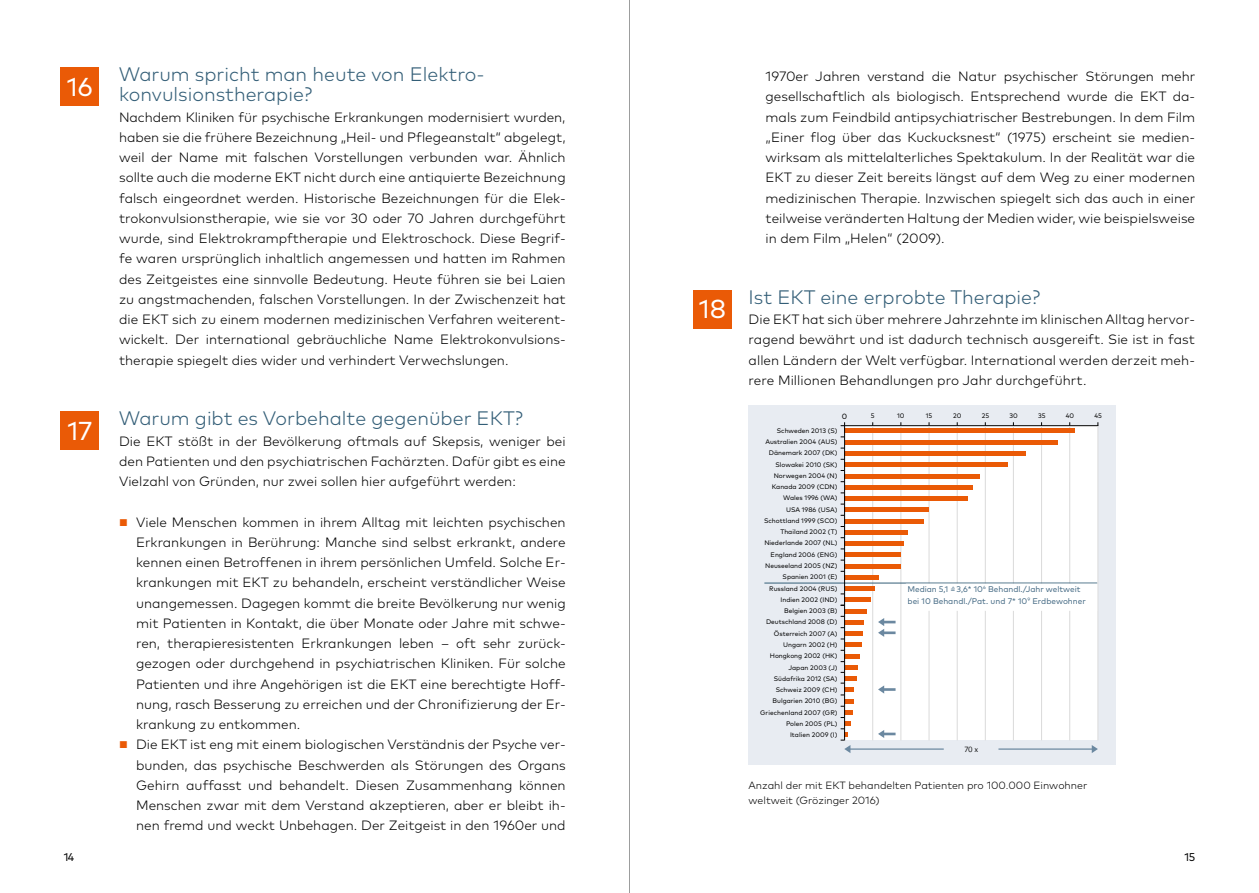
<style>
.page{position:relative;width:1259px;height:893px;background:#fff}
.page>*{position:absolute;margin:0;border:0;box-sizing:border-box;transform-origin:0 0}
.t1{font:25.95px "Mark Pro";color:#fff}
.t2{font:300 19.5px/20.2px "Mark Pro";color:#335e77}
.t3{font:300 13.5px/20.2px "Mark Pro";color:#000;text-align:justify}
.t4{font:11.25px "Mark Pro";color:#000}
.t5{font:300 10.5px/15px "Mark Pro";color:#000}
.t6{font:8.4px "Celeste Sans Pro";color:#000}
.t7{font:8.25px/11.7px "Mark Pro";color:#466b85}
.t8{font:7.65px "Mark Pro";color:#000}
.t9{font:6.6px/11.2px "Mark Pro";color:#000;text-align:right}
.s1{font-weight:400;font-size:9.75px;color:#ea5a06}
</style>
<div class="page">
<hr style="left:629px;top:0;width:1px;height:893px;background:#9c9d9d">
<div style="left:61px;top:67px;width:38px;height:39px;background:#ea5a06"></div>
<div style="left:61px;top:412px;width:38px;height:38px;background:#ea5a06"></div>
<div style="left:693px;top:290px;width:38px;height:38px;background:#ea5a06"></div>
<div style="left:748px;top:405px;width:368px;height:359px;background:#e8ecf2"></div>
<div style="left:844px;top:425px;width:254px;height:315px;background:#fff"></div>
<hr style="left:844px;top:425px;width:254px;height:1px;background:#000">
<hr style="left:872px;top:426px;width:1px;height:314px;background:#dadada">
<hr style="left:900px;top:426px;width:1px;height:314px;background:#dadada">
<hr style="left:928px;top:426px;width:1px;height:314px;background:#dadada">
<hr style="left:957px;top:426px;width:1px;height:314px;background:#dadada">
<hr style="left:985px;top:426px;width:1px;height:314px;background:#dadada">
<hr style="left:1013px;top:426px;width:1px;height:314px;background:#dadada">
<hr style="left:1041px;top:426px;width:1px;height:314px;background:#dadada">
<hr style="left:1069px;top:426px;width:1px;height:314px;background:#dadada">
<hr style="left:1097px;top:426px;width:1px;height:314px;background:#dadada">
<hr style="left:764px;top:583px;width:333px;height:1px;background:#335e77">
<svg style="left:878px;top:618px;width:17px;height:19px"></svg>
<svg style="left:878px;top:685px;width:17px;height:9px"></svg>
<svg style="left:878px;top:730px;width:17px;height:8px"></svg>
<hr style="left:849px;top:748px;width:94px;height:2px;background:#6b88a0">
<hr style="left:998px;top:748px;width:94px;height:2px;background:#6b88a0">
<svg style="left:1091px;top:745px;width:7px;height:8px"></svg>
<hr style="left:844px;top:429px;width:231px;height:4px;background:#ea5a06">
<hr style="left:844px;top:440px;width:213px;height:4px;background:#ea5a06">
<div style="left:844px;top:451px;width:182px;height:5px;background:#ea5a06"></div>
<hr style="left:844px;top:463px;width:163px;height:4px;background:#ea5a06">
<hr style="left:844px;top:474px;width:136px;height:4px;background:#ea5a06">
<hr style="left:844px;top:485px;width:128px;height:4px;background:#ea5a06">
<hr style="left:844px;top:497px;width:124px;height:4px;background:#ea5a06">
<hr style="left:844px;top:508px;width:85px;height:4px;background:#ea5a06">
<hr style="left:844px;top:519px;width:80px;height:4px;background:#ea5a06">
<hr style="left:844px;top:530px;width:64px;height:4px;background:#ea5a06">
<hr style="left:844px;top:542px;width:60px;height:4px;background:#ea5a06">
<hr style="left:844px;top:553px;width:57px;height:4px;background:#ea5a06">
<hr style="left:844px;top:564px;width:57px;height:4px;background:#ea5a06">
<hr style="left:844px;top:598px;width:27px;height:4px;background:#ea5a06">
<hr style="left:844px;top:575px;width:35px;height:4px;background:#ea5a06">
<hr style="left:844px;top:609px;width:23px;height:4px;background:#ea5a06">
<hr style="left:844px;top:620px;width:20px;height:4px;background:#ea5a06">
<div style="left:844px;top:631px;width:19px;height:5px;background:#ea5a06"></div>
<hr style="left:844px;top:643px;width:17px;height:4px;background:#ea5a06">
<hr style="left:844px;top:654px;width:16px;height:4px;background:#ea5a06">
<hr style="left:844px;top:665px;width:13px;height:4px;background:#ea5a06">
<div style="left:844px;top:676px;width:13px;height:5px;background:#ea5a06"></div>
<hr style="left:844px;top:688px;width:10px;height:4px;background:#ea5a06">
<hr style="left:844px;top:699px;width:10px;height:4px;background:#ea5a06">
<svg style="left:840px;top:706px;width:13px;height:47px"></svg>
<div style="left:844px;top:586px;width:30px;height:5px;background:#ea5a06"></div>
<div style="left:906px;top:584px;width:190px;height:26px;background:#fff"></div>
<hr style="left:844px;top:422px;width:1px;height:318px;background:#000">
<h1 class="t1" style="left:67px;top:67px;width:27px">16</h1>
<h1 class="t1" style="left:67px;top:411px;width:27px">17</h1>
<h2 class="t2" style="left:119px;top:62px;width:364px">Warum spricht man heute von Elektro&shy;konvulsionstherapie?</h2>
<p class="t3" style="left:119px;top:106px;width:448px;text-align:left">Nachdem Kliniken für psychische Erkrankungen modernisiert wurden, haben sie die frühere Bezeichnung „Heil- und Pflegeanstalt“ abgelegt, weil der Name mit falschen Vorstellungen verbunden war. Ähnlich sollte auch die moderne EKT nicht durch eine antiquierte Bezeichnung falsch eingeordnet werden. Historische Bezeichnungen für die Elek&shy;trokonvulsionstherapie, wie sie vor 30 oder 70 Jahren durchgeführt wurde, sind Elektrokrampftherapie und Elektroschock. Diese Begrif&shy;fe waren ursprünglich inhaltlich angemessen und hatten im Rahmen des Zeitgeistes eine sinnvolle Bedeutung. Heute führen sie bei Laien zu angstmachenden, falschen Vorstellungen. In der Zwischenzeit hat die EKT sich zu einem modernen medizinischen Verfahren weiterent&shy;wickelt. Der international gebräuchliche Name Elektrokonvulsions&shy;therapie spiegelt dies wider und verhindert Verwechslungen.</p>
<h2 class="t2" style="left:119px;top:407px;width:406px">Warum gibt es Vorbehalte gegenüber EKT?</h2>
<p class="t3" style="left:119px;top:430px;width:448px">Die EKT stößt in der Bevölkerung oftmals auf Skepsis, weniger bei den Patienten und den psychiatrischen Fachärzten. Dafür gibt es eine Vielzahl von Gründen, nur zwei sollen hier aufgeführt werden:</p>
<p class="t3" style="left:136px;top:511px;width:431px;text-indent:-17px"><span class="s1">■</span> Viele Menschen kommen in ihrem Alltag mit leichten psychischen Erkrankungen in Berührung: Manche sind selbst erkrankt, andere kennen einen Betroffenen in ihrem persönlichen Umfeld. Solche Er&shy;krankungen mit EKT zu behandeln, erscheint verständlicher Weise unangemessen. Dagegen kommt die breite Bevölkerung nur wenig mit Patienten in Kontakt, die über Monate oder Jahre mit schwe&shy;ren, therapieresistenten Erkrankungen leben – oft sehr zurück&shy;gezogen oder durchgehend in psychiatrischen Kliniken. Für solche Patienten und ihre Angehörigen ist die EKT eine berechtigte Hoff&shy;nung, rasch Besserung zu erreichen und der Chronifizierung der Er&shy;krankung zu entkommen.</p>
<p class="t3" style="left:136px;top:733px;width:431px;text-indent:-17px"><span class="s1">■</span> Die EKT ist eng mit einem biologischen Verständnis der Psyche ver&shy;bunden, das psychische Beschwerden als Störungen des Organs Gehirn auffasst und behandelt. Diesen Zusammenhang können Menschen zwar mit dem Verstand akzeptieren, aber er bleibt ih&shy;nen fremd und weckt Unbehagen. Der Zeitgeist in den 1960er und</p>
<h1 class="t1" style="left:699px;top:290px;width:29px">18</h1>
<p class="t3" style="left:765px;top:65px;width:431px">1970er Jahren verstand die Natur psychischer Störungen mehr gesellschaftlich als biologisch. Entsprechend wurde die EKT da&shy;mals zum Feindbild antipsychiatrischer Bestrebungen. In dem Film „Einer flog über das Kuckucksnest“ (1975) erscheint sie medien&shy;wirksam als mittelalterliches Spektakulum. In der Realität war die EKT zu dieser Zeit bereits längst auf dem Weg zu einer modernen medizinischen Therapie. Inzwischen spiegelt sich das auch in einer teilweise veränderten Haltung der Medien wider, wie beispielsweise in dem Film „Helen“ (2009).</p>
<h2 class="t2" style="left:748px;top:285px;width:293px">Ist EKT eine erprobte Therapie?</h2>
<p class="t3" style="left:748px;top:308px;width:448px;text-align:left">Die EKT hat sich über mehrere Jahrzehnte im klinischen Alltag hervor&shy;ragend bewährt und ist dadurch technisch ausgereift. Sie ist in fast allen Ländern der Welt verfügbar. International werden derzeit meh&shy;rere Millionen Behandlungen pro Jahr durchgeführt.</p>
<p class="t8" style="left:842px;top:411px;width:7px">0</p>
<p class="t9" style="left:871px;top:410px;width:5px">5</p>
<p class="t9" style="left:897px;top:410px;width:9px">10</p>
<p class="t9" style="left:926px;top:410px;width:8px">15</p>
<p class="t9" style="left:953px;top:410px;width:10px">20</p>
<p class="t9" style="left:981px;top:410px;width:9px">25</p>
<p class="t9" style="left:1009px;top:410px;width:10px">30</p>
<p class="t9" style="left:1038px;top:410px;width:9px">35</p>
<p class="t9" style="left:1065px;top:410px;width:10px">40</p>
<p class="t9" style="left:1094px;top:410px;width:9px">45</p>
<p class="t9" style="left:760px;top:424px;width:79px">Schweden 2013 (S)<br>Australien 2004 (AUS)<br>Dänemark 2007 (DK)<br>Slowakei 2010 (SK)<br>Norwegen 2004 (N)<br>Kanada 2009 (CDN)<br>Wales 1996 (WA)<br>USA 1986 (USA)<br>Schottland 1999 (SCO)<br>Thailand 2002 (T)<br>Niederlande 2007 (NL)<br>England 2006 (ENG)<br>Neuseeland 2005 (NZ)<br>Spanien 2001 (E)<br>Russland 2004 (RUS)<br>Indien 2002 (IND)<br>Belgien 2003 (B)<br>Deutschland 2008 (D)<br>Österreich 2007 (A)<br>Ungarn 2002 (H)<br>Hongkong 2002 (HK)<br>Japan 2003 (J)<br>Südafrika 2012 (SA)<br>Schweiz 2009 (CH)<br>Bulgarien 2010 (BG)<br>Griechenland 2007 (GR)<br>Polen 2005 (PL)<br>Italien 2009 (I)</p>
<p class="t7" style="left:907px;top:582px;width:180px">Median 5,1 =<sup>^</sup> 3,6* 10<sup>6</sup> Behandl./Jahr weltweit bei 10 Behandl./Pat. und 7* 10<sup>9</sup> Erdbewohner</p>
<p class="t6" style="left:964px;top:744px;width:16px">70 x</p>
<p class="t5" style="left:748px;top:777px;width:340px">Anzahl der mit EKT behandelten Patienten pro 100.000 Einwohner weltweit (Grözinger 2016)</p>
<p class="t4" style="left:64px;top:848px;width:12px">14</p>
<p class="t4" style="left:1184px;top:848px;width:12px">15</p>
</div>
